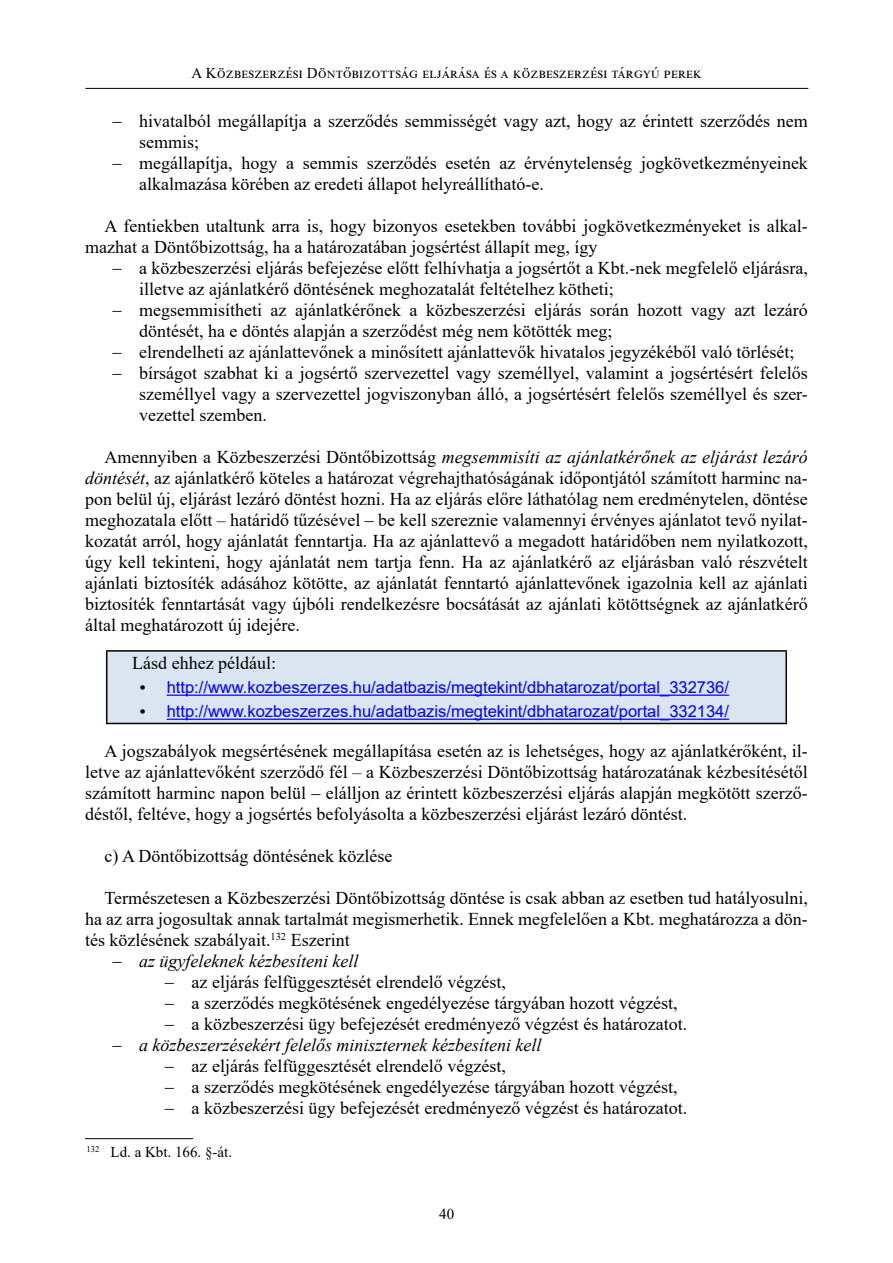
<style>
.page{position:relative;width:893px;height:1263px;background:#fff}
.page>*{position:absolute;margin:0;border:0;box-sizing:border-box;transform-origin:0 0}
.Kenyérszöveg{font:18px/21px "Times New Roman";color:#000}
.t1{font:italic 18px "Times New Roman";color:#000}
.Szövegkeret_kenyérszöveg{font:18px "Times New Roman";color:#000}
.t2{font:16.5px "Arial";color:#00f}
.Lábjegyzetszöveg_3_jegyú{font:15px "Times New Roman";letter-spacing:.02em;color:#000}
.Lábjegyzetszöveg_3_jegyú-2{font:15px "Times New Roman";color:#000}
.s1{font-style:italic}
.s2{font-family:"Times New Roman";font-weight:700;color:#000}
</style>
<div class="page">
<hr style="left:85px;top:88px;width:723px;height:1px;background:#000">
<div style="left:107px;top:651px;width:679px;height:72px;background:#dbe5f1"></div>
<hr style="left:106px;top:650px;width:681px;height:2px;background:#000">
<hr style="left:106px;top:652px;width:1px;height:71px;background:#000">
<hr style="left:785px;top:652px;width:2px;height:71px;background:#000">
<hr style="left:106px;top:723px;width:681px;height:1px;background:#000">
<hr style="left:167px;top:694px;width:562px;height:2px;background:#00f">
<hr style="left:167px;top:719px;width:562px;height:1px;background:#00f">
<hr style="left:85px;top:1138px;width:108px;height:1px;background:#000">
<p class="Lábjegyzetszöveg_3_jegyú" style="left:192px;top:63px;width:511px">A Közbeszerzési Döntőbizottság eljárása és a közbeszerzési tárgyú perek</p>
<p class="Kenyérszöveg" style="left:139px;top:110px;width:670px;text-indent:-27px">− hivatalból megállapítja a szerződés semmisségét vagy azt, hogy az érintett szerződés nem semmis;</p>
<p class="Kenyérszöveg" style="left:139px;top:152px;width:670px;text-indent:-27px">− megállapítja, hogy a semmis szerződés esetén az érvénytelenség jogkövetkezményeinek alkalmazása körében az eredeti állapot helyreállítható-e.</p>
<p class="Kenyérszöveg" style="left:85px;top:215px;width:723px;text-indent:20px">A fentiekben utaltunk arra is, hogy bizonyos esetekben további jogkövetkezményeket is alkal&shy;mazhat a Döntőbizottság, ha a határozatában jogsértést állapít meg, így</p>
<p class="Kenyérszöveg" style="left:139px;top:257px;width:670px;text-indent:-27px">− a közbeszerzési eljárás befejezése előtt felhívhatja a jogsértőt a Kbt.-nek megfelelő eljárásra, illetve az ajánlatkérő döntésének meghozatalát feltételhez kötheti;</p>
<p class="Kenyérszöveg" style="left:139px;top:299px;width:670px;text-indent:-27px">− megsemmisítheti az ajánlatkérőnek a közbeszerzési eljárás során hozott vagy azt lezáró döntését, ha e döntés alapján a szerződést még nem kötötték meg;</p>
<p class="Kenyérszöveg" style="left:112px;top:341px;width:684px">− elrendelheti az ajánlattevőnek a minősített ajánlattevők hivatalos jegyzékéből való törlését;</p>
<p class="Kenyérszöveg" style="left:139px;top:362px;width:670px;text-align:justify;text-indent:-27px">− bírságot szabhat ki a jogsértő szervezettel vagy személlyel, valamint a jogsértésért felelős személlyel vagy a szervezettel jogviszonyban álló, a jogsértésért felelős személlyel és szer&shy;vezettel szemben.</p>
<p class="Kenyérszöveg" style="left:85px;top:446px;width:724px;text-align:justify;text-indent:20px">Amennyiben a Közbeszerzési Döntőbizottság <span class="s1">megsemmisíti az ajánlatkérőnek az eljárást lezáró döntését</span>, az ajánlatkérő köteles a határozat végrehajthatóságának időpontjától számított harminc na&shy;pon belül új, eljárást lezáró döntést hozni. Ha az eljárás előre láthatólag nem eredménytelen, döntése meghozatala előtt – határidő tűzésével ‒ be kell szereznie valamennyi érvényes ajánlatot tevő nyilat&shy;kozatát arról, hogy ajánlatát fenntartja. Ha az ajánlattevő a megadott határidőben nem nyilatkozott, úgy kell tekinteni, hogy ajánlatát nem tartja fenn. Ha az ajánlatkérő az eljárásban való részvételt ajánlati biztosíték adásához kötötte, az ajánlatát fenntartó ajánlattevőnek igazolnia kell az ajánlati biztosíték fenntartását vagy újbóli rendelkezésre bocsátását az ajánlati kötöttségnek az ajánlatkérő által meghatározott új idejére.</p>
<p class="Szövegkeret_kenyérszöveg" style="left:132px;top:651px;width:145px">Lásd ehhez például:</p>
<p class="t2" style="left:140px;top:676px;width:591px"><span class="s2">•</span> http://www.kozbeszerzes.hu/adatbazis/megtekint/dbhatarozat/portal_332736/</p>
<p class="t2" style="left:140px;top:700px;width:591px"><span class="s2">•</span> http://www.kozbeszerzes.hu/adatbazis/megtekint/dbhatarozat/portal_332134/</p>
<p class="Kenyérszöveg" style="left:85px;top:740px;width:724px;text-align:justify;text-indent:20px">A jogszabályok megsértésének megállapítása esetén az is lehetséges, hogy az ajánlatkérőként, il&shy;letve az ajánlattevőként szerződő fél – a Közbeszerzési Döntőbizottság határozatának kézbesítésétől számított harminc napon belül ‒ elálljon az érintett közbeszerzési eljárás alapján megkötött szerző&shy;déstől, feltéve, hogy a jogsértés befolyásolta a közbeszerzési eljárást lezáró döntést.</p>
<p class="Kenyérszöveg" style="left:105px;top:845px;width:289px">c) A Döntőbizottság döntésének közlése</p>
<p class="Kenyérszöveg" style="left:85px;top:887px;width:724px;text-align:justify;text-indent:20px">Természetesen a Közbeszerzési Döntőbizottság döntése is csak abban az esetben tud hatályosulni, ha az arra jogosultak annak tartalmát megismerhetik. Ennek megfelelően a Kbt. meghatározza a dön&shy;tés közlésének szabályait.<sup>132</sup> Eszerint</p>
<p class="t1" style="left:112px;top:949px;width:248px">− az ügyfeleknek kézbesíteni kell</p>
<p class="Kenyérszöveg" style="left:165px;top:971px;width:343px">− az eljárás felfüggesztését elrendelő végzést,</p>
<p class="Kenyérszöveg" style="left:165px;top:992px;width:514px">− a szerződés megkötésének engedélyezése tárgyában hozott végzést,</p>
<p class="Kenyérszöveg" style="left:165px;top:1013px;width:524px">− a közbeszerzési ügy befejezését eredményező végzést és határozatot.</p>
<p class="t1" style="left:112px;top:1033px;width:431px">− a közbeszerzésekért felelős miniszternek kézbesíteni kell</p>
<p class="Kenyérszöveg" style="left:165px;top:1055px;width:343px">− az eljárás felfüggesztését elrendelő végzést,</p>
<p class="Kenyérszöveg" style="left:165px;top:1076px;width:514px">− a szerződés megkötésének engedélyezése tárgyában hozott végzést,</p>
<p class="Kenyérszöveg" style="left:165px;top:1097px;width:524px">− a közbeszerzési ügy befejezését eredményező végzést és határozatot.</p>
<p class="Lábjegyzetszöveg_3_jegyú-2" style="left:87px;top:1141px;width:147px"><sup>132</sup> Ld. a Kbt. 166. §-át.</p>
<p class="Lábjegyzetszöveg_3_jegyú" style="left:439px;top:1204px;width:16px">40</p>
</div>
